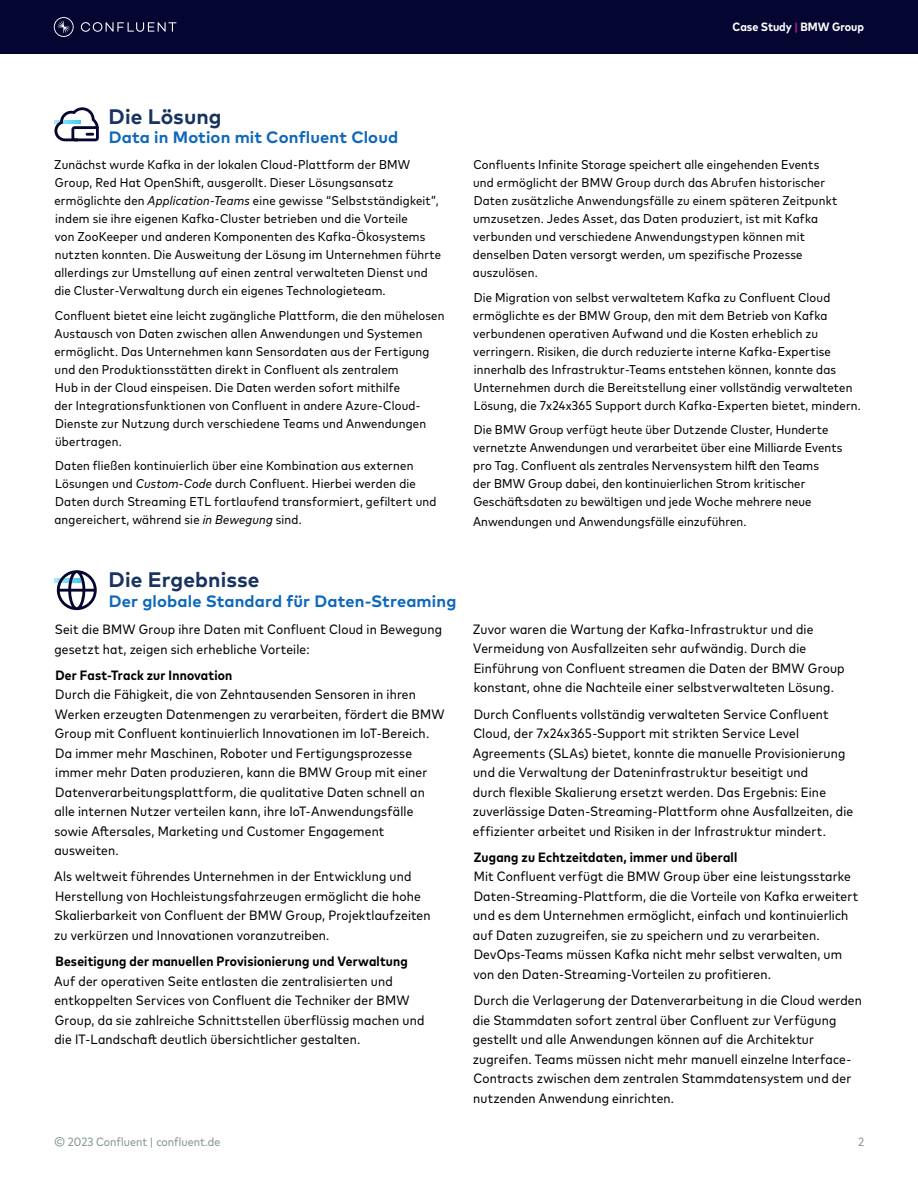
<style>
.page{position:relative;width:918px;height:1188px;background:#fff}
.page>*{position:absolute;margin:0;border:0;box-sizing:border-box;transform-origin:0 0}
.t1{font:700 21px "Mark Pro";letter-spacing:.005em;color:#173361}
.t2{font:700 16.5px "Mark Pro";letter-spacing:.01em;color:#0e68bc}
.t3{font:condensed 13.5px/19.5px "Mark Pro";letter-spacing:.015em;color:#000}
.t4{font:700 condensed 13.5px "Mark Pro";letter-spacing:.015em;color:#000}
.t5{font:condensed 12.75px/18px "Mark Pro";letter-spacing:.015em;color:#000}
.t6{font:condensed 12px "Mark Pro";color:#829494}
.t7{font:700 condensed 12px "Mark Pro";color:#fff}
.s1{color:#ae1b85}
.s2{font-style:italic}
</style>
<div class="page">
<div style="left:0;top:0;width:918px;height:54px;background:#040531"></div>
<svg style="left:81px;top:22px;width:95px;height:10px"></svg>
<svg style="left:54px;top:17px;width:20px;height:20px"></svg>
<svg style="left:54px;top:107px;width:45px;height:34px"></svg>
<img style="left:54px;top:579px;width:3px;height:4px">
<svg style="left:57px;top:570px;width:40px;height:40px"></svg>
<p class="t7" style="left:733px;top:17px;width:133px">Case Study <span class="s1">|</span> BMW Group</p>
<h1 class="t1" style="left:109px;top:100px;width:115px">Die Lösung</h1>
<p class="t2" style="left:109px;top:125px;width:291px">Data in Motion mit Confluent Cloud</p>
<p class="t5" style="left:54px;top:154px;width:388px">Zunächst wurde Kafka in der lokalen Cloud-Plattform der BMW Group, Red Hat OpenShift, ausgerollt. Dieser Lösungsansatz ermöglichte den <span class="s2">Application-Teams</span> eine gewisse “Selbstständigkeit”, indem sie ihre eigenen Kafka-Cluster betrieben und die Vorteile<br>von ZooKeeper und anderen Komponenten des Kafka-Ökosystems nutzten konnten. Die Ausweitung der Lösung im Unternehmen führte allerdings zur Umstellung auf einen zentral verwalteten Dienst und die Cluster-Verwaltung durch ein eigenes Technologieteam.</p>
<p class="t5" style="left:54px;top:305px;width:392px">Confluent bietet eine leicht zugängliche Plattform, die den mühelosen Austausch von Daten zwischen allen Anwendungen und Systemen ermöglicht. Das Unternehmen kann Sensordaten aus der Fertigung und den Produktionsstätten direkt in Confluent als zentralem<br>Hub in der Cloud einspeisen. Die Daten werden sofort mithilfe<br>der Integrationsfunktionen von Confluent in andere Azure-Cloud-Dienste zur Nutzung durch verschiedene Teams und Anwendungen übertragen.</p>
<p class="t5" style="left:54px;top:456px;width:384px">Daten fließen kontinuierlich über eine Kombination aus externen Lösungen und <span class="s2">Custom-Code</span> durch Confluent. Hierbei werden die Daten durch Streaming ETL fortlaufend transformiert, gefiltert und angereichert, während sie <span class="s2">in Bewegung</span> sind.</p>
<h1 class="t1" style="left:109px;top:564px;width:152px">Die Ergebnisse</h1>
<p class="t2" style="left:109px;top:588px;width:349px">Der globale Standard für Daten-Streaming</p>
<p class="t3" style="left:54px;top:619px;width:389px">Seit die BMW Group ihre Daten mit Confluent Cloud in Bewegung gesetzt hat, zeigen sich erhebliche Vorteile:</p>
<p class="t4" style="left:55px;top:665px;width:178px">Der Fast-Track zur Innovation</p>
<p class="t3" style="left:54px;top:684px;width:392px">Durch die Fähigkeit, die von Zehntausenden Sensoren in ihren Werken erzeugten Datenmengen zu verarbeiten, fördert die BMW Group mit Confluent kontinuierlich Innovationen im IoT-Bereich.<br>Da immer mehr Maschinen, Roboter und Fertigungsprozesse immer mehr Daten produzieren, kann die BMW Group mit einer Datenverarbeitungsplattform, die qualitative Daten schnell an alle internen Nutzer verteilen kann, ihre IoT-Anwendungsfälle sowie Aftersales, Marketing und Customer Engagement ausweiten.</p>
<p class="t3" style="left:54px;top:866px;width:378px">Als weltweit führendes Unternehmen in der Entwicklung und Herstellung von Hochleistungsfahrzeugen ermöglicht die hohe Skalierbarkeit von Confluent der BMW Group, Projektlaufzeiten zu verkürzen und Innovationen voranzutreiben.</p>
<p class="t4" style="left:55px;top:951px;width:354px">Beseitigung der manuellen Provisionierung und Verwaltung</p>
<p class="t3" style="left:54px;top:970px;width:372px">Auf der operativen Seite entlasten die zentralisierten und entkoppelten Services von Confluent die Techniker der BMW Group, da sie zahlreiche Schnittstellen überflüssig machen und die IT-Landschaft deutlich übersichtlicher gestalten.</p>
<p class="t5" style="left:473px;top:154px;width:366px">Confluents Infinite Storage speichert alle eingehenden Events und ermöglicht der BMW Group durch das Abrufen historischer Daten zusätzliche Anwendungsfälle zu einem späteren Zeitpunkt umzusetzen. Jedes Asset, das Daten produziert, ist mit Kafka verbunden und verschiedene Anwendungstypen können mit denselben Daten versorgt werden, um spezifische Prozesse auszulösen.</p>
<p class="t5" style="left:473px;top:287px;width:390px">Die Migration von selbst verwaltetem Kafka zu Confluent Cloud ermöglichte es der BMW Group, den mit dem Betrieb von Kafka verbundenen operativen Aufwand und die Kosten erheblich zu verringern. Risiken, die durch reduzierte interne Kafka-Expertise innerhalb des Infrastruktur-Teams entstehen können, konnte das Unternehmen durch die Bereitstellung einer vollständig verwalteten Lösung, die 7x24x365 Support durch Kafka-Experten bietet, mindern.</p>
<p class="t5" style="left:473px;top:420px;width:371px">Die BMW Group verfügt heute über Dutzende Cluster, Hunderte vernetzte Anwendungen und verarbeitet über eine Milliarde Events pro Tag. Confluent als zentrales Nervensystem hilft den Teams<br>der BMW Group dabei, den kontinuierlichen Strom kritischer Geschäftsdaten zu bewältigen und jede Woche mehrere neue</p>
<p class="t5" style="left:473px;top:511px;width:275px">Anwendungen und Anwendungsfälle einzuführen.</p>
<p class="t3" style="left:473px;top:618px;width:373px">Zuvor waren die Wartung der Kafka-Infrastruktur und die Vermeidung von Ausfallzeiten sehr aufwändig. Durch die Einführung von Confluent streamen die Daten der BMW Group konstant, ohne die Nachteile einer selbstverwalteten Lösung.</p>
<p class="t3" style="left:473px;top:703px;width:382px">Durch Confluents vollständig verwalteten Service Confluent Cloud, der 7x24x365-Support mit strikten Service Level Agreements (SLAs) bietet, konnte die manuelle Provisionierung und die Verwaltung der Dateninfrastruktur beseitigt und<br>durch flexible Skalierung ersetzt werden. Das Ergebnis: Eine zuverlässige Daten-Streaming-Plattform ohne Ausfallzeiten, die effizienter arbeitet und Risiken in der Infrastruktur mindert.</p>
<p class="t4" style="left:474px;top:847px;width:265px">Zugang zu Echtzeitdaten, immer und überall</p>
<p class="t3" style="left:473px;top:866px;width:387px">Mit Confluent verfügt die BMW Group über eine leistungsstarke Daten-Streaming-Plattform, die die Vorteile von Kafka erweitert und es dem Unternehmen ermöglicht, einfach und kontinuierlich auf Daten zuzugreifen, sie zu speichern und zu verarbeiten.<br>DevOps-Teams müssen Kafka nicht mehr selbst verwalten, um von den Daten-Streaming-Vorteilen zu profitieren.</p>
<p class="t3" style="left:473px;top:990px;width:391px">Durch die Verlagerung der Datenverarbeitung in die Cloud werden die Stammdaten sofort zentral über Confluent zur Verfügung gestellt und alle Anwendungen können auf die Architektur zugreifen. Teams müssen nicht mehr manuell einzelne Interface-Contracts zwischen dem zentralen Stammdatensystem und der nutzenden Anwendung einrichten.</p>
<p class="t6" style="left:54px;top:1133px;width:168px">© 2023 Confluent | confluent.de</p>
<p class="t6" style="left:858px;top:1133px;width:7px">2</p>
</div>
